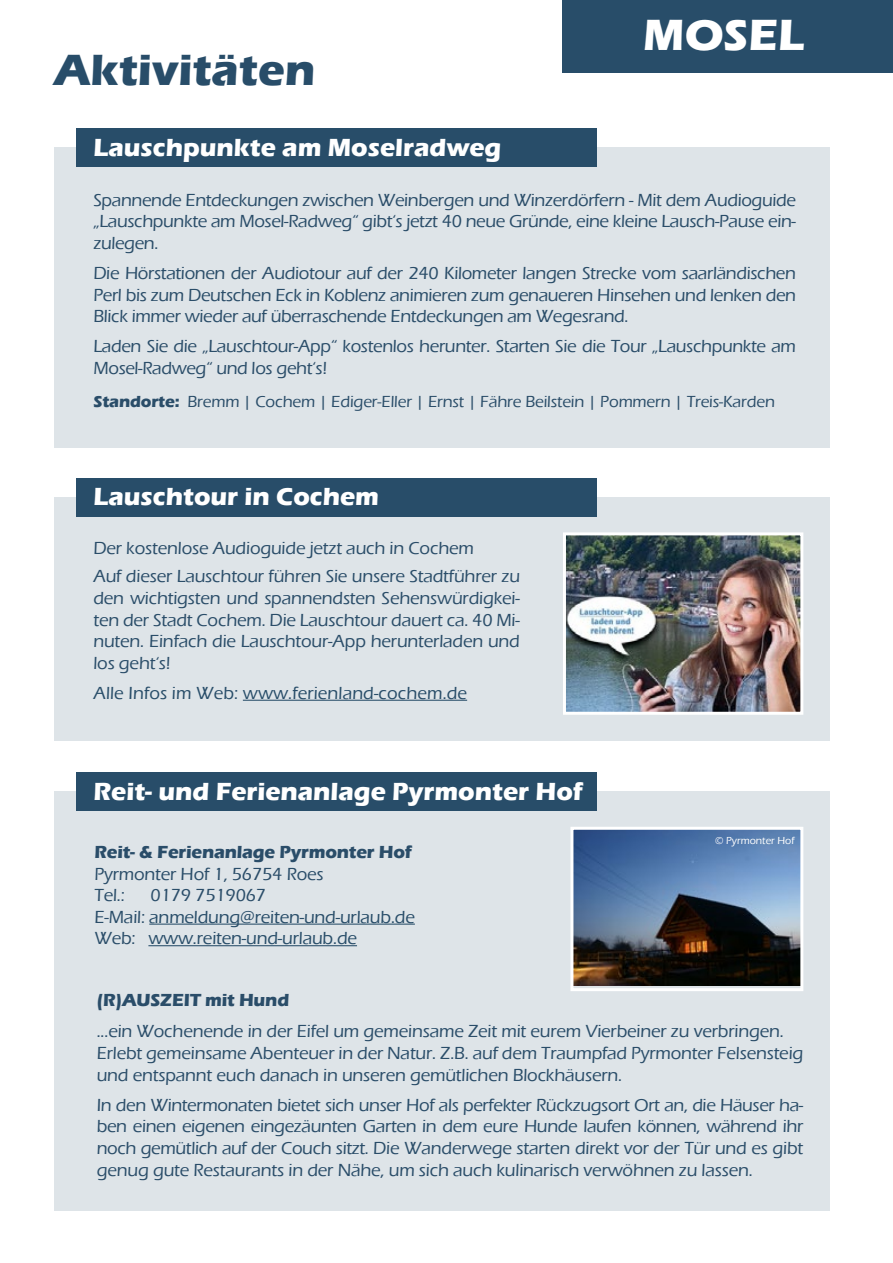
<style>
.page{position:relative;width:893px;height:1263px;background:#fff}
.page>*{position:absolute;margin:0;border:0;box-sizing:border-box;transform-origin:0 0}
.t1{font:700 45px "Eras ITC";color:#284d69}
.t2{font:700 45px "Eras ITC";color:#fff}
.t3{font:700 25.5px "Eras ITC";color:#fff}
.t4{font:500 18px/21.6px "Eras ITC";letter-spacing:-.01em;color:#2a4d69}
.t5{font:500 18px/21.6px "Eras ITC";letter-spacing:-.01em;color:#284d69}
.t6{font:700 18px "Eras ITC";letter-spacing:-.01em;color:#2a4d69}
.t7{font:500 16.5px "Eras ITC";letter-spacing:-.01em;color:#2a4d69}
.t8{font:500 10.5px "Eras ITC";color:#fff}
.s1{font-weight:700}
.s2{color:#2a4d69}
</style>
<div class="page">
<div style="left:563px;top:0;width:330px;height:72px;background:#284d69"></div>
<div style="left:54px;top:497px;width:775px;height:244px;background:#dee4e8"></div>
<img style="left:567px;top:536px;width:232px;height:175px">
<div style="left:563px;top:532px;width:240px;height:183px;border:3px solid #fff"></div>
<div style="left:76px;top:478px;width:521px;height:38px;background:#284d69"></div>
<hr style="left:243px;top:700px;width:224px;height:1px;background:#284d69">
<div style="left:54px;top:148px;width:775px;height:300px;background:#dee4e8"></div>
<div style="left:76px;top:129px;width:521px;height:38px;background:#284d69"></div>
<div style="left:54px;top:791px;width:775px;height:420px;background:#dee4e8"></div>
<img style="left:574px;top:831px;width:225px;height:154px">
<div style="left:570px;top:827px;width:233px;height:164px;border:3px solid #fff"></div>
<div style="left:76px;top:772px;width:521px;height:39px;background:#284d69"></div>
<hr style="left:149px;top:923px;width:266px;height:2px;background:#284d69">
<hr style="left:148px;top:945px;width:209px;height:1px;background:#284d69">
<h1 class="t1" style="left:54px;top:44px;width:263px">Aktivitäten</h1>
<h1 class="t2" style="left:643px;top:9px;width:163px">MOSEL</h1>
<h2 class="t3" style="left:93px;top:133px;width:410px">Lauschpunkte am Moselradweg</h2>
<p class="t4" style="left:93px;top:189px;width:704px;text-align:justify">Spannende Entdeckungen zwischen Weinbergen und Winzerdörfern - Mit dem Audioguide „Lauschpunkte am Mosel-Radweg“ gibt‘s jetzt 40 neue Gründe, eine kleine Lausch-Pause ein&shy;zulegen.</p>
<p class="t4" style="left:93px;top:262px;width:704px;text-align:justify">Die Hörstationen der Audiotour auf der 240 Kilometer langen Strecke vom saarländischen Perl bis zum Deutschen Eck in Koblenz animieren zum genaueren Hinsehen und lenken den Blick immer wieder auf überraschende Entdeckungen am Wegesrand.</p>
<p class="t4" style="left:93px;top:336px;width:704px">Laden Sie die „Lauschtour-App“ kostenlos herunter. Starten Sie die Tour „Lauschpunkte am<br>Mosel-Radweg“ und los geht‘s!</p>
<p class="t7" style="left:93px;top:392px;width:683px"><span class="s1">Standorte:</span> Bremm | Cochem | Ediger-Eller | Ernst | Fähre Beilstein | Pommern | Treis-Karden</p>
<h2 class="t3" style="left:93px;top:482px;width:287px">Lauschtour in Cochem</h2>
<p class="t4" style="left:93px;top:534px;width:428px;line-height:28.5px">Der kostenlose Audioguide jetzt auch in Cochem<br>Auf dieser Lauschtour führen Sie unsere Stadtführer zu</p>
<p class="t4" style="left:93px;top:587px;width:428px;text-align:justify">den wichtigsten und spannendsten Sehenswürdigkei&shy;ten der Stadt Cochem. Die Lauschtour dauert ca. 40 Mi&shy;nuten. Einfach die Lauschtour-App herunterladen und los geht‘s!</p>
<p class="t5" style="left:93px;top:682px;width:375px">Alle Infos im Web: www.ferienland-cochem.de</p>
<h2 class="t3" style="left:93px;top:777px;width:491px">Reit- und Ferienanlage Pyrmonter Hof</h2>
<p class="t6" style="left:94px;top:842px;width:319px">Reit- &amp; Ferienanlage Pyrmonter Hof</p>
<p class="t4" style="left:94px;top:863px;width:231px">Pyrmonter Hof 1, 56754 Roes<br>Tel.:</p>
<p class="t5" style="left:94px;top:884px;width:322px;text-indent:56px"><span class="s2">0179 7519067<br>E-Mail:</span> anmeldung@reiten-und-urlaub.de<br><span class="s2">Web:</span> www.reiten-und-urlaub.de</p>
<p class="t8" style="left:715px;top:835px;width:81px">© Pyrmonter Hof</p>
<p class="t6" style="left:97px;top:989px;width:194px">(R)AUSZEIT mit Hund</p>
<p class="t4" style="left:97px;top:1021px;width:708px">...ein Wochenende in der Eifel um gemeinsame Zeit mit eurem Vierbeiner zu verbringen.<br>Erlebt gemeinsame Abenteuer in der Natur. Z.B. auf dem Traumpfad Pyrmonter Felsensteig und entspannt euch danach in unseren gemütlichen Blockhäusern.</p>
<p class="t4" style="left:97px;top:1094px;width:708px;text-align:justify">In den Wintermonaten bietet sich unser Hof als perfekter Rückzugsort Ort an, die Häuser ha&shy;ben einen eigenen eingezäunten Garten in dem eure Hunde laufen können, während ihr noch gemütlich auf der Couch sitzt. Die Wanderwege starten direkt vor der Tür und es gibt genug gute Restaurants in der Nähe, um sich auch kulinarisch verwöhnen zu lassen.</p>
</div>
